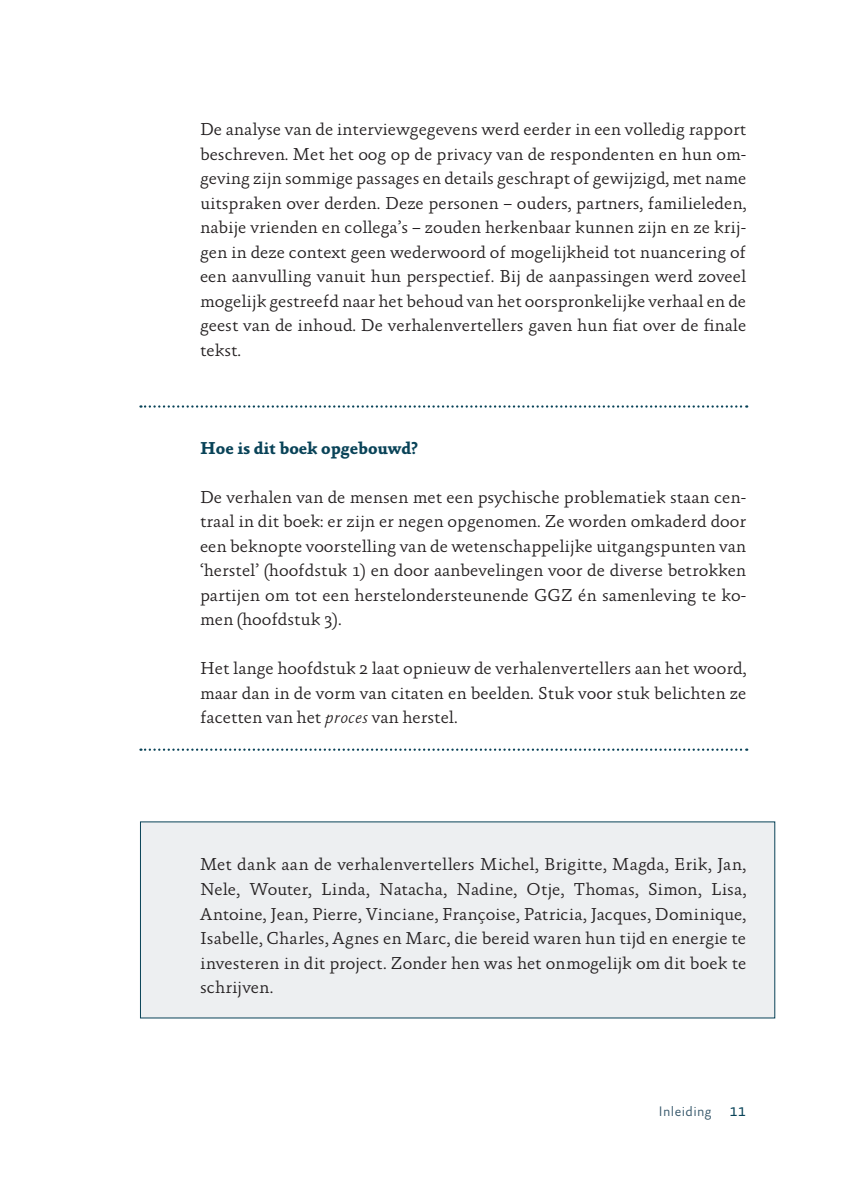
<style>
.page{position:relative;width:847px;height:1194px;background:#fff}
.page>*{position:absolute;margin:0;border:0;box-sizing:border-box;transform-origin:0 0}
.t1{font:300 17.5px/24.5px "Absara OT";color:#231f20;text-align:justify}
.t2{font:700 17.5px "Absara OT";color:#094358}
.t3{font:300 14px "Absara Sans OT";letter-spacing:.025em;color:#3a5a6d}
.s1{font-style:italic}
.s2{font-size:17.15px;color:#094358}
</style>
<div class="page">
<div style="left:140px;top:821px;width:635px;height:197px;background:#edeff1"></div>
<svg style="left:140px;top:405px;width:607px;height:2px"></svg>
<svg style="left:140px;top:748px;width:607px;height:2px"></svg>
<p class="t1" style="left:200px;top:118px;width:547px">De analyse van de interviewgegevens werd eerder in een volledig rapport beschreven. Met het oog op de privacy van de respondenten en hun om&shy;geving zijn sommige passages en details geschrapt of gewijzigd, met name uitspraken over derden. Deze personen – ouders, partners, familieleden, nabije vrienden en collega’s – zouden herkenbaar kunnen zijn en ze krij&shy;gen in deze context geen wederwoord of mogelijkheid tot nuancering of een aanvulling vanuit hun perspectief. Bij de aanpassingen werd zoveel mogelijk gestreefd naar het behoud van het oorspronkelijke verhaal en de geest van de inhoud. De verhalenvertellers gaven hun fiat over de finale tekst.</p>
<p class="t2" style="left:200px;top:438px;width:219px">Hoe is dit boek opgebouwd?</p>
<p class="t1" style="left:200px;top:485px;width:547px">De verhalen van de mensen met een psychische problematiek staan cen&shy;traal in dit boek: er zijn er negen opgenomen. Ze worden omkaderd door een beknopte voorstelling van de wetenschappelijke uitgangspunten van ‘herstel’ (hoofdstuk 1) en door aanbevelingen voor de diverse betrokken partijen om tot een herstelondersteunende GGZ én samenleving te ko&shy;men (hoofdstuk 3).</p>
<p class="t1" style="left:200px;top:657px;width:547px">Het lange hoofdstuk 2 laat opnieuw de verhalenvertellers aan het woord, maar dan in de vorm van citaten en beelden. Stuk voor stuk belichten ze facetten van het <span class="s1">proces</span> van herstel.</p>
<p class="t1" style="left:200px;top:853px;width:547px">Met dank aan de verhalenvertellers Michel, Brigitte, Magda, Erik, Jan, Nele, Wouter, Linda, Natacha, Nadine, Otje, Thomas, Simon, Lisa, Antoine, Jean, Pierre, Vinciane, Françoise, Patricia, Jacques, Dominique, Isabelle, Charles, Agnes en Marc, die bereid waren hun tijd en energie te investeren in dit project. Zonder hen was het onmogelijk om dit boek te schrijven.</p>
<p class="t3" style="left:658px;top:1103px;width:89px">Inleiding <span class="s2">11</span></p>
</div>
